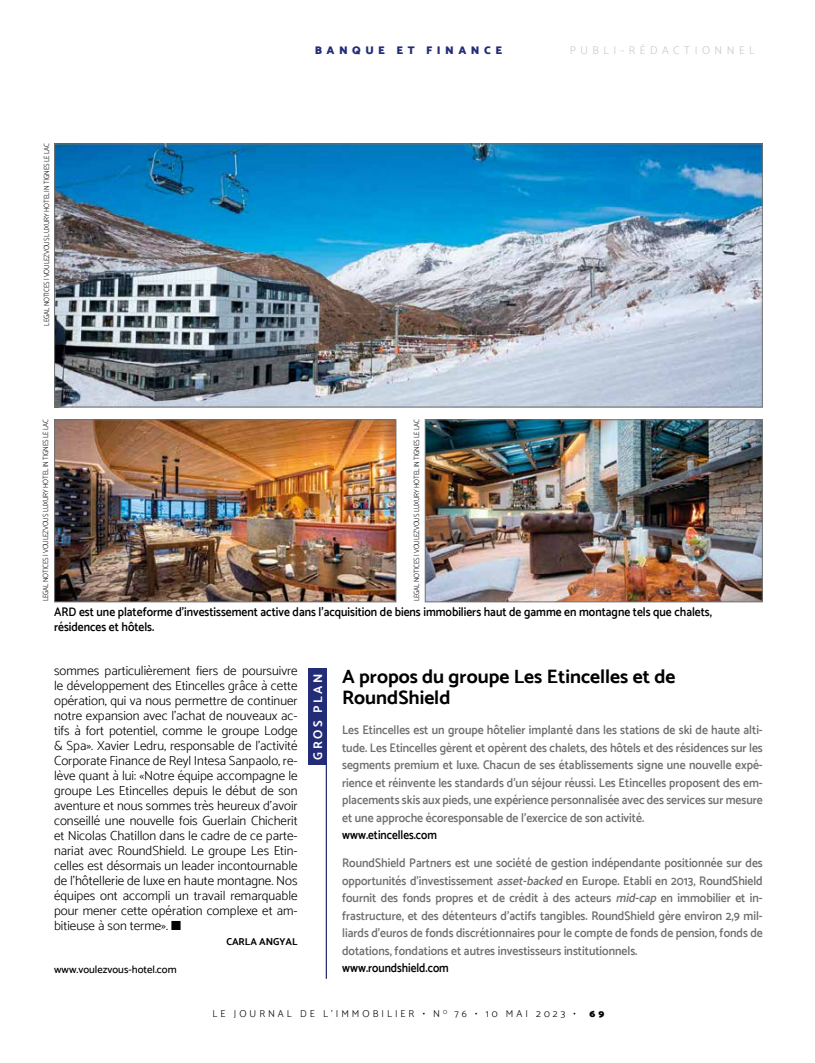
<style>
.page{position:relative;width:815px;height:1063px;background:#fff}
.page>*{position:absolute;margin:0;border:0;box-sizing:border-box;transform-origin:0 0}
.t1{font:700 19.38px/21.2px "Catamaran";color:#000}
.t2{font:300 13.12px/15px "Catamaran";color:#000;text-align:justify}
.t3{font:600 12.5px/17.5px "Catamaran";color:#706f6f;text-align:justify;scale:.93 1}
.t4{font:600 12.5px/15px "Catamaran";color:#000;scale:.92 1}
.t5{font:600 12.5px "Catamaran";color:#000;scale:.9 1}
.t6{font:700 12.5px "Catamaran";letter-spacing:.2em;color:#fff}
.t7{font:300 11.25px "Catamaran";letter-spacing:.4em;color:#c8c8c8}
.t8{font:900 11.25px "Catamaran";letter-spacing:.4em;color:#232c77}
.t9{font:500 10.62px "Catamaran";color:#000}
.t10{font:300 10px "Catamaran";letter-spacing:.3em;color:#000}
.t11{font:700 10px "Catamaran";color:#000}
.t12{font:900 10px "Catamaran";color:#000}
.t13{font:300 7.5px "Catamaran";letter-spacing:-.02em;color:#000;scale:.9 1}
.s1{font-style:italic}
</style>
<div class="page">
<div style="left:308px;top:668px;width:18px;height:97px;background:#232c77"></div>
<hr style="left:326px;top:668px;width:1px;height:311px;background:#232c77">
<img style="left:56px;top:146px;width:705px;height:259px">
<div style="left:54px;top:144px;width:709px;height:263px;border:1px solid #727271"></div>
<img style="left:56px;top:421px;width:338px;height:179px">
<div style="left:54px;top:419px;width:342px;height:183px;border:1px solid #727271"></div>
<img style="left:427px;top:421px;width:334px;height:179px">
<div style="left:425px;top:419px;width:338px;height:183px;border:1px solid #727271"></div>
<p class="t13" style="left:42px;top:326px;width:204px;rotate:-90deg">LEGAL NOTICES | VOULEZVOUS LUXURY HOTEL IN TIGNES LE LAC</p>
<p class="t8" style="left:315px;top:43px;width:189px">BANQUE ET FINANCE</p>
<p class="t13" style="left:41px;top:601px;width:204px;rotate:-90deg">LEGAL NOTICES | VOULEZVOUS LUXURY HOTEL IN TIGNES LE LAC</p>
<p class="t13" style="left:412px;top:601px;width:204px;rotate:-90deg">LEGAL NOTICES | VOULEZVOUS LUXURY HOTEL IN TIGNES LE LAC</p>
<p class="t7" style="left:570px;top:43px;width:187px">PUBLI-RÉDACTIONNEL</p>
<p class="t4" style="left:54px;top:604px;width:717px">ARD est une plateforme d’investissement active dans l’acquisition de biens immobiliers haut de gamme en montagne tels que chalets, résidences et hôtels.</p>
<p class="t2" style="left:54px;top:663px;width:245px">sommes particulièrement fiers de poursuivre le développement des Etincelles grâce à cette opération, qui va nous permettre de continuer notre expansion avec l’achat de nouveaux ac&shy;tifs à fort potentiel, comme le groupe Lodge &amp; Spa». Xavier Ledru, responsable de l’activité Corporate Finance de Reyl Intesa Sanpaolo, re&shy;lève quant à lui: «Notre équipe accompagne le groupe Les Etincelles depuis le début de son aventure et nous sommes très heureux d’avoir conseillé une nouvelle fois Guerlain Chicherit et Nicolas Chatillon dans le cadre de ce parte&shy;nariat avec RoundShield. Le groupe Les Etin&shy;celles est désormais un leader incontournable de l’hôtellerie de luxe en haute montagne. Nos équipes ont accompli un travail remarquable pour mener cette opération complexe et am&shy;bitieuse à son terme». ■</p>
<p class="t11" style="left:226px;top:936px;width:73px">CARLA ANGYAL</p>
<p class="t9" style="left:54px;top:963px;width:124px">www.voulezvous-hotel.com</p>
<p class="t6" style="left:310px;top:760px;width:88px;rotate:-90deg">GROS PLAN</p>
<h1 class="t1" style="left:342px;top:666px;width:335px">A propos du groupe Les Etincelles et de<br>RoundShield</h1>
<p class="t3" style="left:342px;top:721px;width:454px">Les Etincelles est un groupe hôtelier implanté dans les stations de ski de haute alti&shy;tude. Les Etincelles gèrent et opèrent des chalets, des hôtels et des résidences sur les segments premium et luxe. Chacun de ses établissements signe une nouvelle expé&shy;rience et réinvente les standards d’un séjour réussi. Les Etincelles proposent des em&shy;placements skis aux pieds, une expérience personnalisée avec des services sur mesure et une approche écoresponsable de l’exercice de son activité.</p>
<p class="t5" style="left:342px;top:828px;width:107px">www.etincelles.com</p>
<p class="t3" style="left:342px;top:854px;width:454px">RoundShield Partners est une société de gestion indépendante positionnée sur des opportunités d’investissement <span class="s1">asset-backed</span>en Europe. Etabli en 2013, RoundShield fournit des fonds propres et de crédit à des acteurs <span class="s1">mid-cap</span> en immobilier et in&shy;frastructure, et des détenteurs d’actifs tangibles. RoundShield gère environ 2,9 mil&shy;liards d’euros de fonds discrétionnaires pour le compte de fonds de pension, fonds de dotations, fondations et autres investisseurs institutionnels.</p>
<p class="t5" style="left:342px;top:961px;width:120px">www.roundshield.com</p>
<p class="t10" style="left:213px;top:1008px;width:365px">LE JOURNAL DE L’IMMOBILIER • N <sup>O</sup> 76 • 10 MAI 2023 •</p>
<p class="t12" style="left:590px;top:1008px;width:16px">6 9</p>
</div>
